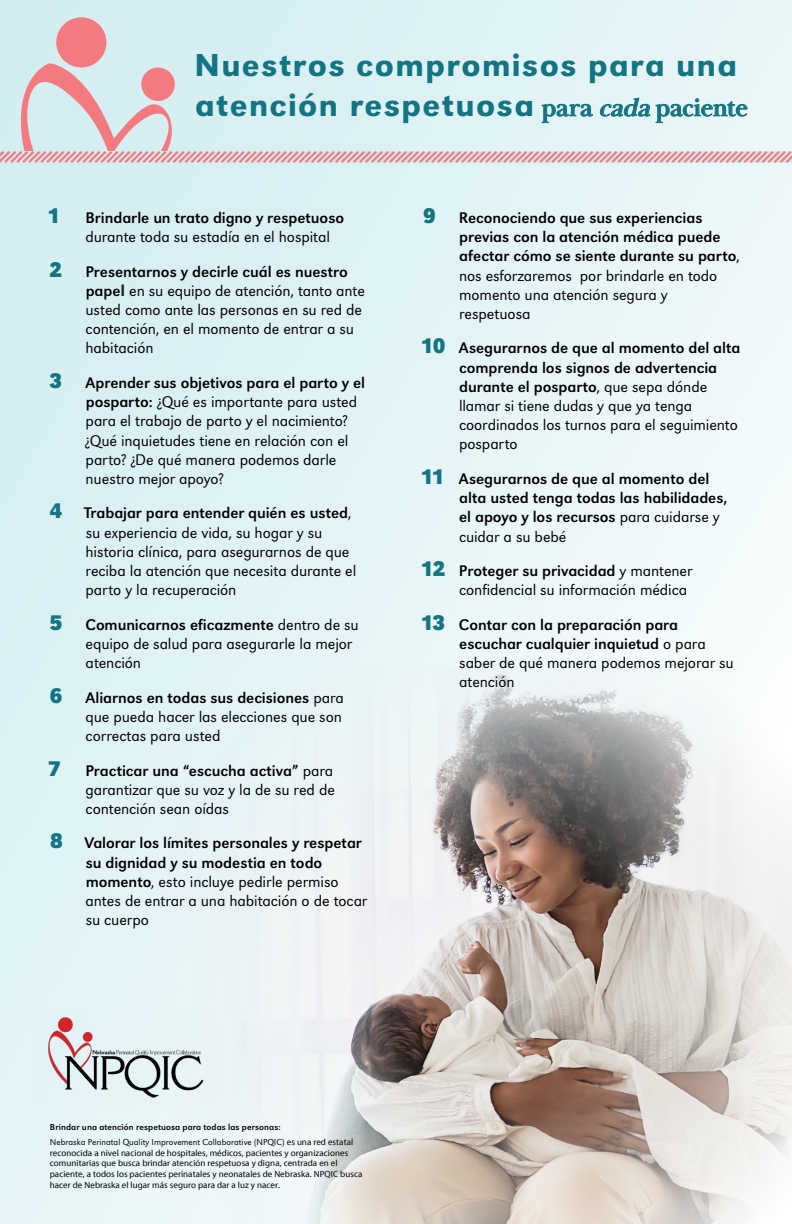
<style>
.page{position:relative;width:792px;height:1224px;background:#fff}
.page>*{position:absolute;margin:0;border:0;box-sizing:border-box;transform-origin:0 0}
.t1{font:500 33px/39.6px "URW Grotesk";letter-spacing:.045em;color:#137582}
.t2{font:300 16px/19.2px "URW Grotesk Pro";letter-spacing:-.005em;color:#000}
.t3{font:16px/19.2px "URW Grotesk Pro";letter-spacing:-.005em;color:#000}
.t4{font:9px/10.8px "Myriad Pro";letter-spacing:.01em;color:#000}
.t5{font:300 9px/15.3px "URW Grotesk Pro";color:#000}
.s1{font-family:"Baskerville Display PT";font-weight:700;font-size:26px}
.s2{font-family:"Baskerville Display PT";font-weight:700;font-style:italic;font-size:26px}
.s3{font-family:"URW Grotesk Nar";font-weight:700;font-size:22px;color:#137582}
.s4{font-weight:300}
.s5{font-weight:400}
.s6{font-family:"Arial";font-weight:700;color:#231f20}
.s7{font-family:"Myriad Pro";font-weight:400}
</style>
<div class="page">
<div style="left:0;top:0;width:792px;height:1224px;background:linear-gradient(to right,#d8eff3,#f0f8fa)"></div>
<img style="left:141px;top:669px;width:651px;height:555px">
<div style="left:56px;top:17px;width:50px;height:51px;background:#f37a7f;border-radius:50%"></div>
<svg style="left:0;top:63px;width:792px;height:102px;background:#dfe5e8"></svg>
<img style="left:40px;top:1012px;width:173px;height:93px">
<h1 class="t1" style="left:195px;top:45px;width:555px">Nuestros compromisos para una atención respetuosa <span class="s1">para</span> <span class="s2">cada</span><span class="s1">paciente</span></h1>
<p class="t3" style="left:86px;top:208px;width:260px;text-indent:-38px"><span class="s3">1</span> Brindarle un trato digno y respetuoso <span class="s4">durante toda su estadía en el hospital</span></p>
<p class="t2" style="left:85px;top:262px;width:281px;text-indent:-36px"><span class="s3">2</span> <span class="s5">Presentarnos y decirle cuál es nuestro pape</span><span class="s6">l</span> en su equipo de atención, tanto ante usted como ante las personas en su red de contención, en el momento de entrar a su habitación</p>
<p class="t2" style="left:85px;top:373px;width:282px;text-indent:-35px"><span class="s3">3</span> <span class="s5">Aprender sus objetivos para el parto y el posparto:</span> ¿Qué es importante para usted para el trabajo de parto y el nacimiento? ¿Qué inquietudes tiene en relación con el parto? ¿De qué manera podemos darle nuestro mejor apoyo?</p>
<p class="t2" style="left:86px;top:504px;width:272px;text-indent:-36px"><span class="s3">4</span> <span class="s5">Trabajar para entender quién es usted</span>, su experiencia de vida, su hogar y su historia clínica, para asegurarnos de que reciba la atención que necesita durante el parto y la recuperación</p>
<p class="t2" style="left:86px;top:615px;width:275px;text-indent:-36px"><span class="s3">5</span> <span class="s5">Comunicarnos eficazmente</span> dentro de su equipo de salud para asegurarle la mejor atención</p>
<p class="t2" style="left:86px;top:688px;width:260px;text-indent:-36px"><span class="s3">6</span> <span class="s5">Aliarnos en todas sus decisiones</span> para que pueda hacer las elecciones que son correctas para usted</p>
<p class="t2" style="left:86px;top:761px;width:251px;text-align:justify;text-indent:-37px"><span class="s3">7</span> <span class="s5">Practicar una “escucha activa”</span> para garantizar que su voz y la de su red de contención sean oídas</p>
<p class="t3" style="left:86px;top:834px;width:283px;text-indent:-36px"><span class="s3">8</span> Valorar los límites personales y respetar su dignidad y su modestia en todo momento<span class="s4">, esto incluye pedirle permiso antes de entrar a una habitación o de tocar su cuerpo</span></p>
<p class="t3" style="left:459px;top:208px;width:282px;text-indent:-36px"><span class="s3">9</span> Reconociendo que sus experiencias previas con la atención médica puede afectar cómo se siente durante su parto<span class="s4">, nos esforzaremos por brindarle en todo momento una atención segura y respetuosa</span></p>
<p class="t2" style="left:459px;top:339px;width:283px;text-indent:-38px"><span class="s3">10</span> <span class="s5">Asegurarnos de que al momento del alta comprenda los signos de advertencia durante el posparto</span>, que sepa dónde llamar si tiene dudas y que ya tenga coordinados los turnos para el seguimiento posparto</p>
<p class="t3" style="left:459px;top:469px;width:270px;text-indent:-38px"><span class="s3">11</span> Asegurarnos de que al momento del alta usted tenga todas las habilidades, el apoyo y los recursos <span class="s4">para cuidarse y cuidar a su bebé</span></p>
<p class="t2" style="left:459px;top:561px;width:235px;text-indent:-38px"><span class="s3">12</span> <span class="s5">Proteger su privacidad</span> y mantener confidencial su información médica</p>
<p class="t3" style="left:459px;top:615px;width:276px;text-indent:-38px"><span class="s3">13</span> Contar con la preparación para escuchar cualquier inquietud <span class="s4">o para saber de qué manera podemos mejorar su atención</span></p>
<p class="t5" style="left:50px;top:1119px;width:305px"><span class="s5">Brindar una atención respetuosa para todas las personas:<br></span>Nebraska Perinatal Quality Improvement Collaborative (NPQIC) <span class="s7">es una red estatal</span></p>
<p class="t4" style="left:50px;top:1147px;width:314px">reconocida a nivel nacional de hospitales, médicos, pacientes y organizaciones comunitarias que busca brindar atención respetuosa y digna, centrada en el paciente, a todos los pacientes perinatales y neonatales de Nebraska. NPQIC busca hacer de Nebraska el lugar más seguro para dar a luz y nacer.</p>
</div>
